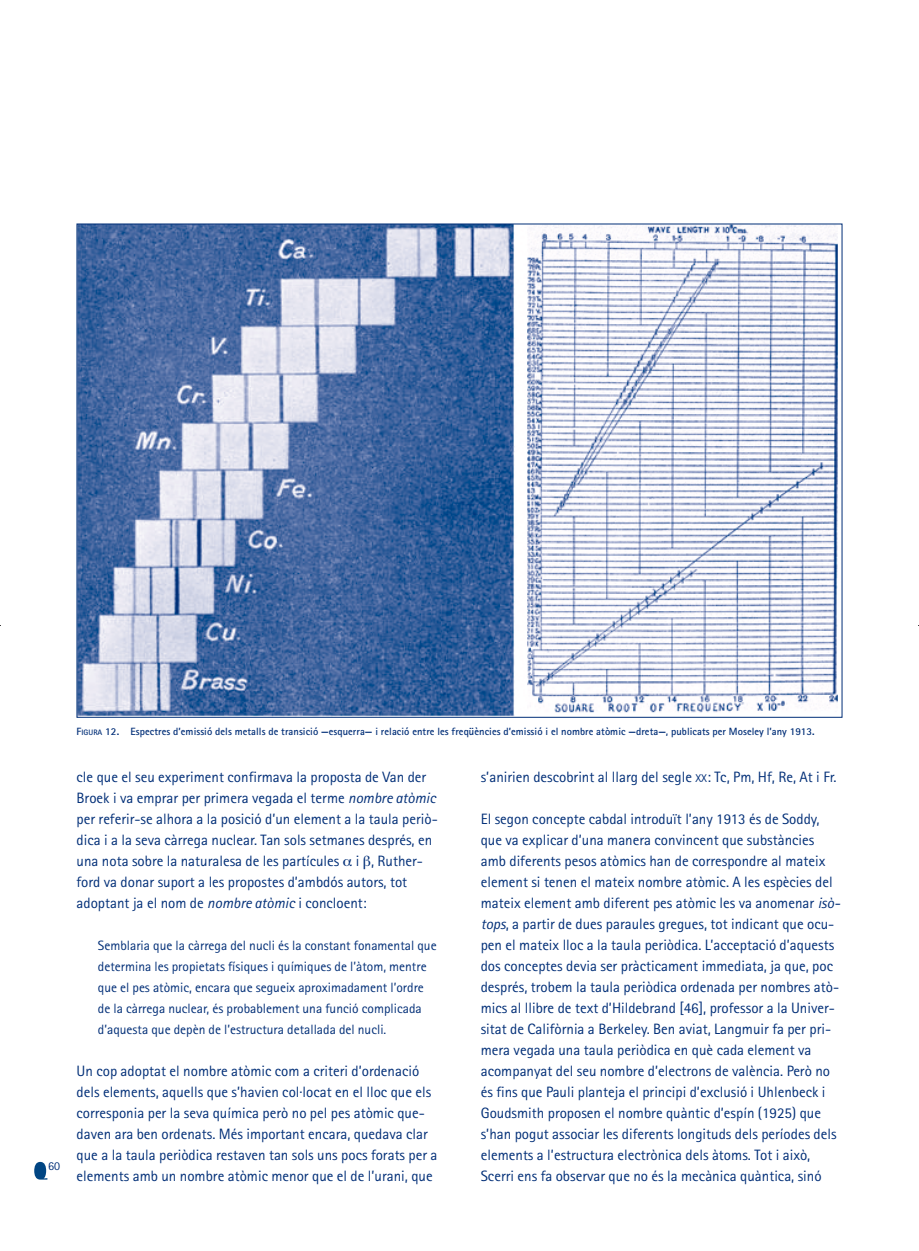
<style>
.page{position:relative;width:919px;height:1251px;background:#fff}
.page>*{position:absolute;margin:0;border:0;box-sizing:border-box;transform-origin:0 0}
.t1{font:15px/21px "Rotis Sans Serif";color:#002e77}
.t2{font:13.5px/21px "Rotis Sans Serif";color:#002e77}
.t3{font:12px "Rotis Sans Serif";color:#002e77}
.t4{font:700 10.5px "Rotis Sans Serif";letter-spacing:.005em;color:#002e77}
.s1{font-size:7.8px}
.s2{font-style:italic}
.s3{font-size:11.25px}
</style>
<div class="page">
<svg style="left:38px;top:1161px;width:10px;height:19px"></svg>
<svg style="left:34px;top:1162px;width:13px;height:17px"></svg>
<img style="left:79px;top:226px;width:759px;height:490px">
<p class="t3" style="left:48px;top:1162px;width:14px">60</p>
<p class="t4" style="left:77px;top:728px;width:739px">F<span class="s1">IGURA</span> 12. Espectres d’emissió dels metalls de transició —esquerra— i relació entre les freqüències d’emissió i el nombre atòmic —dreta—, publicats per Moseley l’any 1913.</p>
<p class="t1" style="left:77px;top:768px;width:363px">cle que el seu experiment confirmava la proposta de Van der Broek i va emprar per primera vegada el terme <span class="s2">nombre atòmic </span>per referir-se alhora a la posició d’un element a la taula periò&shy;dica i a la seva càrrega nuclear. Tan sols setmanes després, en una nota sobre la naturalesa de les partícules i , Ruther&shy;ford va donar suport a les propostes d’ambdós autors, tot adoptant ja el nom de <span class="s2">nombre atòmic</span> i concloent:</p>
<p class="t2" style="left:98px;top:936px;width:340px">Semblaria que la càrrega del nucli és la constant fonamental que determina les propietats físiques i químiques de l’àtom, mentre que el pes atòmic, encara que segueix aproximadament l’ordre de la càrrega nuclear, és probablement una funció complicada d’aquesta que depèn de l’estructura detallada del nucli.</p>
<p class="t1" style="left:77px;top:1062px;width:362px">Un cop adoptat el nombre atòmic com a criteri d’ordenació dels elements, aquells que s’havien col·locat en el lloc que els corresponia per la seva química però no pel pes atòmic que&shy;daven ara ben ordenats. Més important encara, quedava clar que a la taula periòdica restaven tan sols uns pocs forats per a elements amb un nombre atòmic menor que el de l’urani, que</p>
<p class="t1" style="left:480px;top:768px;width:357px">s’anirien descobrint al llarg del segle <span class="s3">XX</span>: Tc, Pm, Hf, Re, At i Fr.</p>
<p class="t1" style="left:480px;top:810px;width:361px">El segon concepte cabdal introduït l’any 1913 és de Soddy, que va explicar d’una manera convincent que substàncies amb diferents pesos atòmics han de correspondre al mateix element si tenen el mateix nombre atòmic. A les espècies del mateix element amb diferent pes atòmic les va anomenar <span class="s2">isò&shy;tops</span>, a partir de dues paraules gregues, tot indicant que ocu&shy;pen el mateix lloc a la taula periòdica. L’acceptació d’aquests dos conceptes devia ser pràcticament immediata, ja que, poc després, trobem la taula periòdica ordenada per nombres atò&shy;mics al llibre de text d’Hildebrand [46], professor a la Univer&shy;sitat de Califòrnia a Berkeley. Ben aviat, Langmuir fa per pri&shy;mera vegada una taula periòdica en què cada element va acompanyat del seu nombre d’electrons de valència. Però no és fins que Pauli planteja el principi d’exclusió i Uhlenbeck i Goudsmith proposen el nombre quàntic d’espín (1925) que s’han pogut associar les diferents longituds dels períodes dels elements a l’estructura electrònica dels àtoms. Tot i això, Scerri ens fa observar que no és la mecànica quàntica, sinó</p>
</div>
